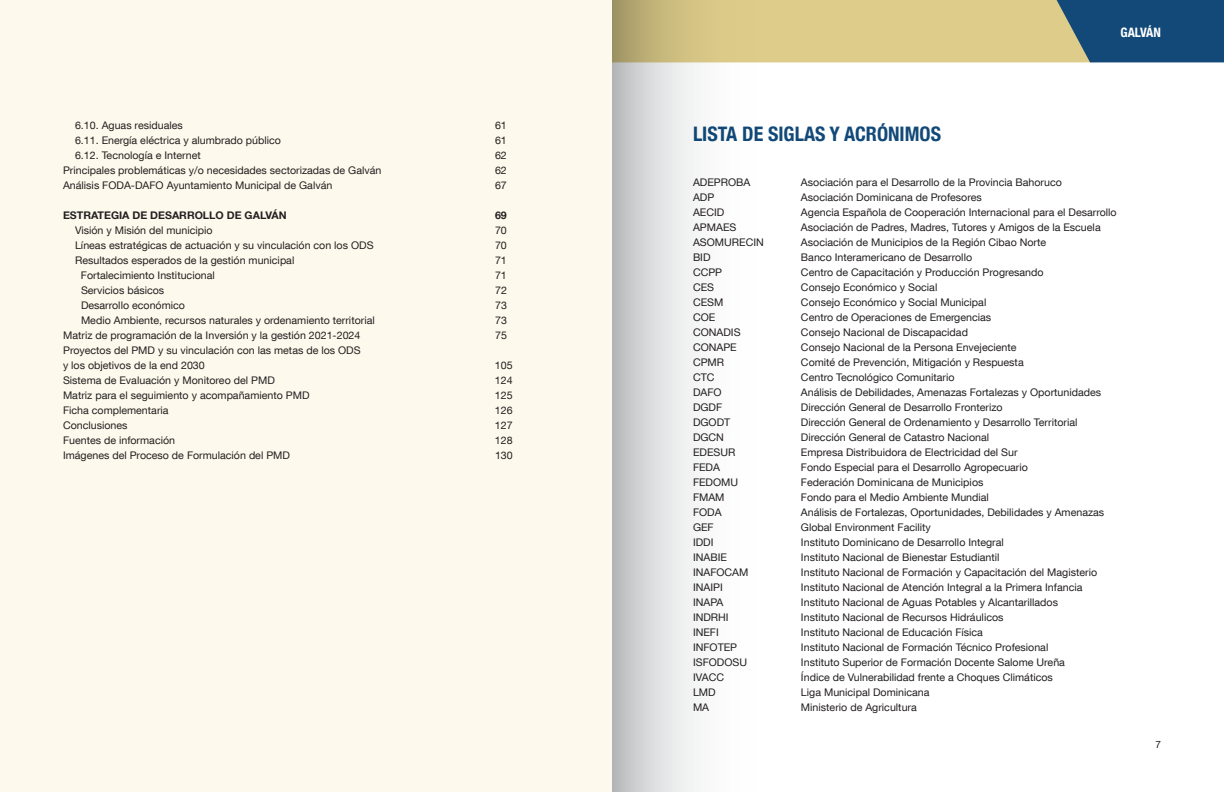
<style>
.page{position:relative;width:1224px;height:792px;background:#fff}
.page>*{position:absolute;margin:0;border:0;box-sizing:border-box;transform-origin:0 0}
.t1{font:700 condensed 20px "Helvetica Neue";color:#124978}
.t2{font:700 condensed 13px "Helvetica Neue LT Com";color:#fff}
.t3{font:10.5px/14.9px "Helvetica Neue LT Com";color:#231f20}
.t4{font:700 10.5px "Helvetica Neue LT Com";color:#231f20}
.t5{font:10px "Helvetica Neue LT Com";color:#231f20}
</style>
<div class="page">
<div style="left:0;top:0;width:612px;height:792px;background:#fdf9ec"></div>
<svg style="left:793px;top:0;width:431px;height:62px"></svg>
<svg style="left:612px;top:0;width:181px;height:792px"></svg>
<p class="t3" style="left:75px;top:118px;width:109px">6.10. Aguas residuales</p>
<p class="t3" style="left:495px;top:118px;width:13px">61</p>
<p class="t3" style="left:75px;top:133px;width:208px">6.11. Energía eléctrica y alumbrado público</p>
<p class="t3" style="left:495px;top:133px;width:13px">61</p>
<p class="t3" style="left:75px;top:148px;width:127px">6.12. Tecnología e Internet</p>
<p class="t3" style="left:495px;top:148px;width:13px">62</p>
<p class="t3" style="left:63px;top:163px;width:320px">Principales problemáticas y/o necesidades sectorizadas de Galván</p>
<p class="t3" style="left:495px;top:163px;width:13px">62</p>
<p class="t3" style="left:63px;top:178px;width:271px">Análisis FODA-DAFO Ayuntamiento Municipal de Galván</p>
<p class="t3" style="left:495px;top:178px;width:13px">67</p>
<p class="t4" style="left:63px;top:209px;width:225px">ESTRATEGIA DE DESARROLLO DE GALVÁN</p>
<p class="t4" style="left:495px;top:209px;width:13px">69</p>
<p class="t3" style="left:75px;top:223px;width:139px">Visión y Misión del municipio</p>
<p class="t3" style="left:495px;top:223px;width:13px">70</p>
<p class="t3" style="left:75px;top:238px;width:300px">Líneas estratégicas de actuación y su vinculación con los ODS</p>
<p class="t3" style="left:495px;top:238px;width:13px">70</p>
<p class="t3" style="left:75px;top:253px;width:221px">Resultados esperados de la gestión municipal</p>
<p class="t3" style="left:495px;top:253px;width:13px">71</p>
<p class="t3" style="left:81px;top:268px;width:135px">Fortalecimiento Institucional</p>
<p class="t3" style="left:495px;top:268px;width:13px">71</p>
<p class="t3" style="left:81px;top:283px;width:85px">Servicios básicos</p>
<p class="t3" style="left:495px;top:283px;width:13px">72</p>
<p class="t3" style="left:81px;top:298px;width:106px">Desarrollo económico</p>
<p class="t3" style="left:495px;top:298px;width:13px">73</p>
<p class="t3" style="left:81px;top:313px;width:295px">Medio Ambiente, recursos naturales y ordenamiento territorial</p>
<p class="t3" style="left:495px;top:313px;width:13px">73</p>
<p class="t3" style="left:63px;top:328px;width:299px">Matriz de programación de la Inversión y la gestión 2021-2024</p>
<p class="t3" style="left:495px;top:328px;width:13px">75</p>
<p class="t3" style="left:63px;top:343px;width:299px">Proyectos del PMD y su vinculación con las metas de los ODS y los objetivos de la end 2030</p>
<p class="t3" style="left:495px;top:358px;width:19px">105</p>
<p class="t3" style="left:63px;top:373px;width:213px">Sistema de Evaluación y Monitoreo del PMD</p>
<p class="t3" style="left:495px;top:373px;width:19px">124</p>
<p class="t3" style="left:63px;top:388px;width:248px">Matriz para el seguimiento y acompañamiento PMD</p>
<p class="t3" style="left:495px;top:388px;width:19px">125</p>
<p class="t3" style="left:63px;top:403px;width:107px">Ficha complementaria</p>
<p class="t3" style="left:495px;top:403px;width:19px">126</p>
<p class="t3" style="left:63px;top:418px;width:66px">Conclusiones</p>
<p class="t3" style="left:495px;top:418px;width:19px">127</p>
<p class="t3" style="left:63px;top:433px;width:114px">Fuentes de información</p>
<p class="t3" style="left:495px;top:433px;width:19px">128</p>
<p class="t3" style="left:63px;top:448px;width:229px">Imágenes del Proceso de Formulación del PMD</p>
<p class="t3" style="left:495px;top:448px;width:19px">130</p>
<p class="t2" style="left:1121px;top:25px;width:42px">GALVÁN</p>
<h1 class="t1" style="left:693px;top:117px;width:250px">LISTA DE SIGLAS Y ACRÓNIMOS</h1>
<p class="t3" style="left:693px;top:174px;width:59px">ADEPROBA</p>
<p class="t3" style="left:801px;top:174px;width:262px">Asociación para el Desarrollo de la Provincia Bahoruco</p>
<p class="t3" style="left:693px;top:189px;width:23px">ADP</p>
<p class="t3" style="left:801px;top:189px;width:182px">Asociación Dominicana de Profesores</p>
<p class="t3" style="left:693px;top:204px;width:33px">AECID</p>
<p class="t3" style="left:801px;top:204px;width:317px">Agencia Española de Cooperación Internacional para el Desarrollo</p>
<p class="t3" style="left:693px;top:219px;width:45px">APMAES</p>
<p class="t3" style="left:801px;top:219px;width:301px">Asociación de Padres, Madres, Tutores y Amigos de la Escuela</p>
<p class="t3" style="left:693px;top:234px;width:72px">ASOMURECIN</p>
<p class="t3" style="left:801px;top:234px;width:247px">Asociación de Municipios de la Región Cibao Norte</p>
<p class="t3" style="left:693px;top:249px;width:19px">BID</p>
<p class="t3" style="left:801px;top:249px;width:173px">Banco Interamericano de Desarrollo</p>
<p class="t3" style="left:693px;top:264px;width:31px">CCPP</p>
<p class="t3" style="left:801px;top:264px;width:244px">Centro de Capacitación y Producción Progresando</p>
<p class="t3" style="left:693px;top:279px;width:23px">CES</p>
<p class="t3" style="left:801px;top:279px;width:138px">Consejo Económico y Social</p>
<p class="t3" style="left:693px;top:294px;width:32px">CESM</p>
<p class="t3" style="left:801px;top:294px;width:187px">Consejo Económico y Social Municipal</p>
<p class="t3" style="left:693px;top:309px;width:24px">COE</p>
<p class="t3" style="left:801px;top:309px;width:192px">Centro de Operaciones de Emergencias</p>
<p class="t3" style="left:693px;top:324px;width:49px">CONADIS</p>
<p class="t3" style="left:801px;top:324px;width:169px">Consejo Nacional de Discapacidad</p>
<p class="t3" style="left:693px;top:339px;width:45px">CONAPE</p>
<p class="t3" style="left:801px;top:339px;width:217px">Consejo Nacional de la Persona Envejeciente</p>
<p class="t3" style="left:693px;top:354px;width:33px">CPMR</p>
<p class="t3" style="left:801px;top:354px;width:224px">Comité de Prevención, Mitigación y Respuesta</p>
<p class="t3" style="left:693px;top:369px;width:23px">CTC</p>
<p class="t3" style="left:801px;top:369px;width:155px">Centro Tecnológico Comunitario</p>
<p class="t3" style="left:693px;top:384px;width:30px">DAFO</p>
<p class="t3" style="left:801px;top:384px;width:302px">Análisis de Debilidades, Amenazas Fortalezas y Oportunidades</p>
<p class="t3" style="left:693px;top:399px;width:31px">DGDF</p>
<p class="t3" style="left:801px;top:399px;width:203px">Dirección General de Desarrollo Fronterizo</p>
<p class="t3" style="left:693px;top:414px;width:39px">DGODT</p>
<p class="t3" style="left:801px;top:414px;width:278px">Dirección General de Ordenamiento y Desarrollo Territorial</p>
<p class="t3" style="left:693px;top:429px;width:32px">DGCN</p>
<p class="t3" style="left:801px;top:429px;width:190px">Dirección General de Catastro Nacional</p>
<p class="t3" style="left:693px;top:444px;width:44px">EDESUR</p>
<p class="t3" style="left:801px;top:444px;width:218px">Empresa Distribuidora de Electricidad del Sur</p>
<p class="t3" style="left:693px;top:459px;width:29px">FEDA</p>
<p class="t3" style="left:801px;top:459px;width:229px">Fondo Especial para el Desarrollo Agropecuario</p>
<p class="t3" style="left:693px;top:474px;width:47px">FEDOMU</p>
<p class="t3" style="left:801px;top:474px;width:184px">Federación Dominicana de Municipios</p>
<p class="t3" style="left:693px;top:489px;width:33px">FMAM</p>
<p class="t3" style="left:801px;top:489px;width:189px">Fondo para el Medio Ambiente Mundial</p>
<p class="t3" style="left:693px;top:504px;width:30px">FODA</p>
<p class="t3" style="left:801px;top:504px;width:305px">Análisis de Fortalezas, Oportunidades, Debilidades y Amenazas</p>
<p class="t3" style="left:693px;top:519px;width:22px">GEF</p>
<p class="t3" style="left:801px;top:519px;width:131px">Global Environment Facility</p>
<p class="t3" style="left:693px;top:534px;width:22px">IDDI</p>
<p class="t3" style="left:801px;top:534px;width:204px">Instituto Dominicano de Desarrollo Integral</p>
<p class="t3" style="left:693px;top:549px;width:35px">INABIE</p>
<p class="t3" style="left:801px;top:549px;width:200px">Instituto Nacional de Bienestar Estudiantil</p>
<p class="t3" style="left:693px;top:564px;width:57px">INAFOCAM</p>
<p class="t3" style="left:801px;top:564px;width:298px">Instituto Nacional de Formación y Capacitación del Magisterio</p>
<p class="t3" style="left:693px;top:579px;width:31px">INAIPI</p>
<p class="t3" style="left:801px;top:579px;width:283px">Instituto Nacional de Atención Integral a la Primera Infancia</p>
<p class="t3" style="left:693px;top:594px;width:32px">INAPA</p>
<p class="t3" style="left:801px;top:594px;width:259px">Instituto Nacional de Aguas Potables y Alcantarillados</p>
<p class="t3" style="left:693px;top:609px;width:37px">INDRHI</p>
<p class="t3" style="left:801px;top:609px;width:204px">Instituto Nacional de Recursos Hidráulicos</p>
<p class="t3" style="left:693px;top:624px;width:27px">INEFI</p>
<p class="t3" style="left:801px;top:624px;width:184px">Instituto Nacional de Educación Física</p>
<p class="t3" style="left:693px;top:639px;width:46px">INFOTEP</p>
<p class="t3" style="left:801px;top:639px;width:249px">Instituto Nacional de Formación Técnico Profesional</p>
<p class="t3" style="left:693px;top:654px;width:56px">ISFODOSU</p>
<p class="t3" style="left:801px;top:654px;width:265px">Instituto Superior de Formación Docente Salome Ureña</p>
<p class="t3" style="left:693px;top:669px;width:33px">IVACC</p>
<p class="t3" style="left:801px;top:669px;width:253px">Índice de Vulnerabilidad frente a Choques Climáticos</p>
<p class="t3" style="left:693px;top:684px;width:24px">LMD</p>
<p class="t3" style="left:801px;top:684px;width:130px">Liga Municipal Dominicana</p>
<p class="t3" style="left:693px;top:699px;width:18px">MA</p>
<p class="t3" style="left:801px;top:699px;width:117px">Ministerio de Agricultura</p>
<p class="t5" style="left:1155px;top:738px;width:7px">7</p>
</div>
